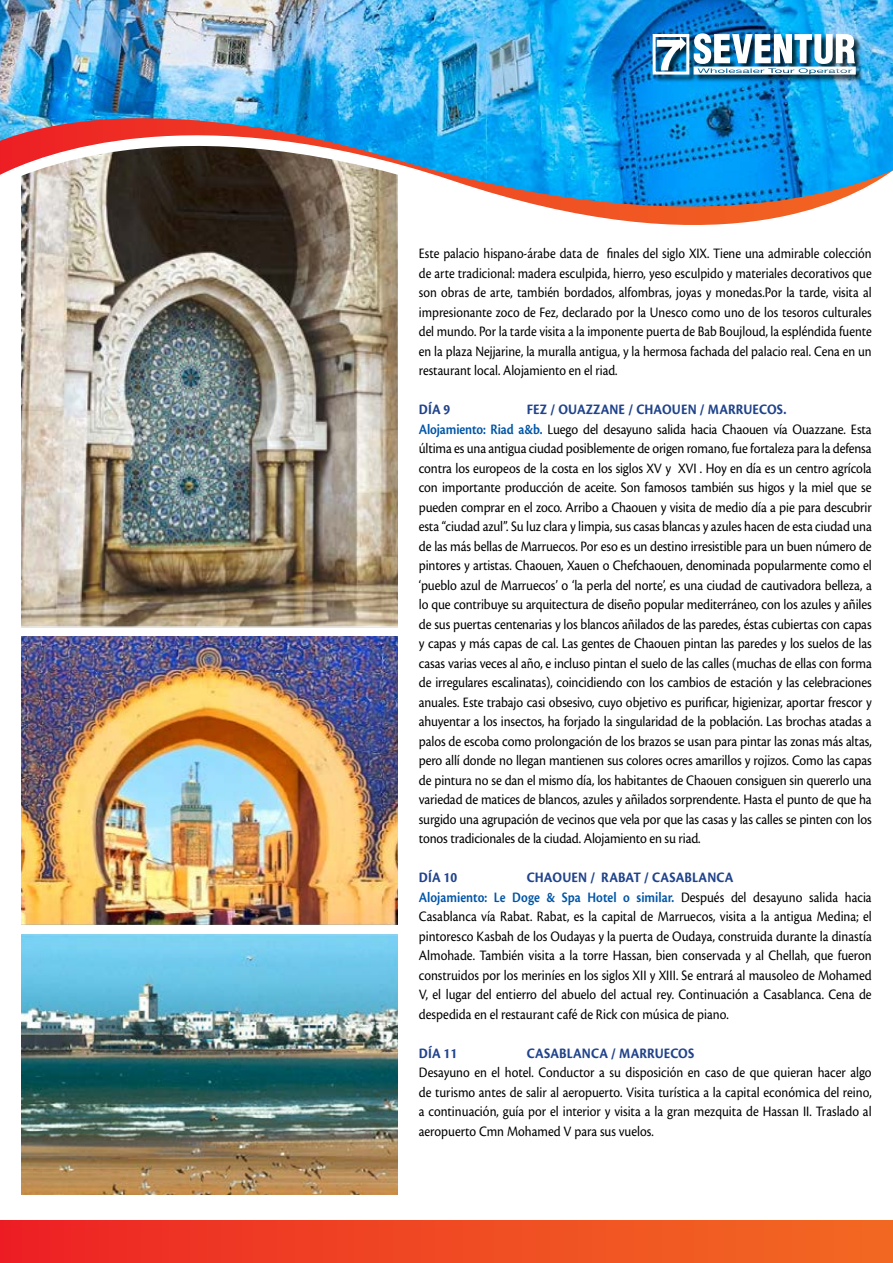
<style>
.page{position:relative;width:893px;height:1263px;background:#fff}
.page>*{position:absolute;margin:0;border:0;box-sizing:border-box;transform-origin:0 0}
.t1{font:15px/19.5px "Cronos Pro";letter-spacing:-.01em;color:#000;scale:.9 1}
.t2{font:15px/19.5px "Cronos Pro";letter-spacing:-.01em;color:#000;scale:.89 1}
.t3{font:15px/19.5px "Cronos Pro";letter-spacing:-.01em;color:#000;text-align:justify;scale:.88 1}
.t4{font:700 15px "Cronos Pro";letter-spacing:.015em;color:#20438b;scale:.9 1}
.s1{font-weight:700;color:#20438b}
.s2{font-weight:600;color:#0055a7}
</style>
<div class="page">
<img style="left:21px;top:307px;width:377px;height:321px">
<svg style="left:21px;top:267px;width:377px;height:40px;background:#aea596"></svg>
<svg style="left:21px;top:208px;width:794px;height:59px"></svg>
<img style="left:0;top:0;width:893px;height:208px">
<div style="left:653px;top:34px;width:211px;height:49px;background:#000;opacity:.77"></div>
<div style="left:653px;top:34px;width:36px;height:41px;border:3px solid #fff"></div>
<svg style="left:657px;top:37px;width:29px;height:33px"></svg>
<img style="left:694px;top:33px;width:162px;height:42px">
<img style="left:21px;top:934px;width:377px;height:261px">
<img style="left:21px;top:637px;width:377px;height:288px">
<div style="left:0;top:1220px;width:893px;height:43px;background:linear-gradient(to right,#ed2324,#f26c22)"></div>
<p class="t3" style="left:419px;top:244px;width:516px">Este palacio hispano-árabe data de finales del siglo XIX. Tiene una admirable colección de arte tradicional: madera esculpida, hierro, yeso esculpido y materiales decorativos que son obras de arte, también bordados, alfombras, joyas y monedas.Por la tarde, visita al impresionante zoco de Fez, declarado por la Unesco como uno de los tesoros culturales del mundo. Por la tarde visita a la imponente puerta de Bab Boujloud, la espléndida fuente en la plaza Nejjarine, la muralla antigua, y la hermosa fachada del palacio real. Cena en un restaurant local. Alojamiento en el riad.</p>
<p class="t4" style="left:419px;top:401px;width:36px">DÍA 9</p>
<p class="t4" style="left:527px;top:401px;width:56px">FEZ / OUAZZANE</p>
<p class="t4" style="left:628px;top:401px;width:59px">/ CHAOUEN</p>
<p class="t4" style="left:700px;top:401px;width:32px">/ MARRUEC</p>
<p class="t1" style="left:419px;top:400px;width:505px;text-indent:348px"><span class="s1">OS.<br></span><span class="s2">Alojamiento: Riad a&amp;b.</span> Luego del desayuno salida hacia Chaouen vía Ouazzane. Esta última es una antigua ciudad posiblemente de origen romano, fue fortaleza para la defensa contra los europeos de la costa en los siglos XV y XVI . Hoy en día es un centro agrícola con importante producción de aceite. Son famosos también sus higos y la miel que se pueden comprar en el zoco. Arribo a Chaouen y visita de medio día a pie para descubrir esta “ciudad azul”. Su luz clara y limpia, sus casas blancas y azules hacen de esta ciudad una de las más bellas de Marruecos. Por eso es un destino irresistible para un buen número de pintores y artistas. Chaouen, Xauen o Chefchaouen, denominada popularmente como el ‘pueblo azul de Marruecos’ o ‘la perla del norte’, es una ciudad de cautivadora belleza, a lo que contribuye su arquitectura de diseño popular mediterráneo, con los azules y añiles de sus puertas centenarias y los blancos añilados de las paredes, éstas cubiertas con capas y capas y más capas de cal. Las gentes de Chaouen pintan las paredes y los suelos de las casas varias veces al año, e incluso pintan el suelo de las calles (muchas de ellas con forma de irregulares escalinatas), coincidiendo con los cambios de estación y las celebraciones anuales. Este trabajo casi obsesivo, cuyo objetivo es purificar, higienizar, aportar frescor y ahuyentar a los insectos, ha forjado la singularidad de la población. Las brochas atadas a palos de escoba como prolongación de los brazos se usan para pintar las zonas más altas, pero allí donde no llegan mantienen sus colores ocres amarillos y rojizos. Como las capas de pintura no se dan el mismo día, los habitantes de Chaouen consiguen sin quererlo una variedad de matices de blancos, azules y añilados sorprendente. Hasta el punto de que ha surgido una agrupación de vecinos que vela por que las casas y las calles se pinten con los tonos tradicionales de la ciudad. Alojamiento en su riad.</p>
<p class="t4" style="left:419px;top:869px;width:65px">DÍA 10 CHA</p>
<p class="t4" style="left:553px;top:869px;width:21px">OUEN</p>
<p class="t4" style="left:590px;top:869px;width:79px">/ RABAT / CASA</p>
<p class="t2" style="left:419px;top:868px;width:510px;text-indent:266px"><span class="s1">BLANCA<br></span><span class="s2">Alojamiento: Le Doge &amp; Spa Hotel o similar.</span> Después del desayuno salida hacia Casablanca vía Rabat. Rabat, es la capital de Marruecos, visita a la antigua Medina; el pintoresco Kasbah de los Oudayas y la puerta de Oudaya, construida durante la dinastía Almohade. También visita a la torre Hassan, bien conservada y al Chellah, que fueron construidos por los meriníes en los siglos XII y XIII. Se entrará al mausoleo de Mohamed V, el lugar del entierro del abuelo del actual rey. Continuación a Casablanca. Cena de despedida en el restaurant café de Rick con música de piano.</p>
<p class="t4" style="left:419px;top:1045px;width:63px">DÍA 11 CASA</p>
<p class="t4" style="left:559px;top:1045px;width:19px">BLANCA</p>
<p class="t4" style="left:611px;top:1045px;width:32px">/ MARRUEC</p>
<p class="t4" style="left:678px;top:1045px;width:19px">OS</p>
<p class="t2" style="left:419px;top:1063px;width:510px;text-align:justify">Desayuno en el hotel. Conductor a su disposición en caso de que quieran hacer algo de turismo antes de salir al aeropuerto. Visita turística a la capital económica del reino, a continuación, guía por el interior y visita a la gran mezquita de Hassan II. Traslado al aeropuerto Cmn Mohamed V para sus vuelos.</p>
</div>
